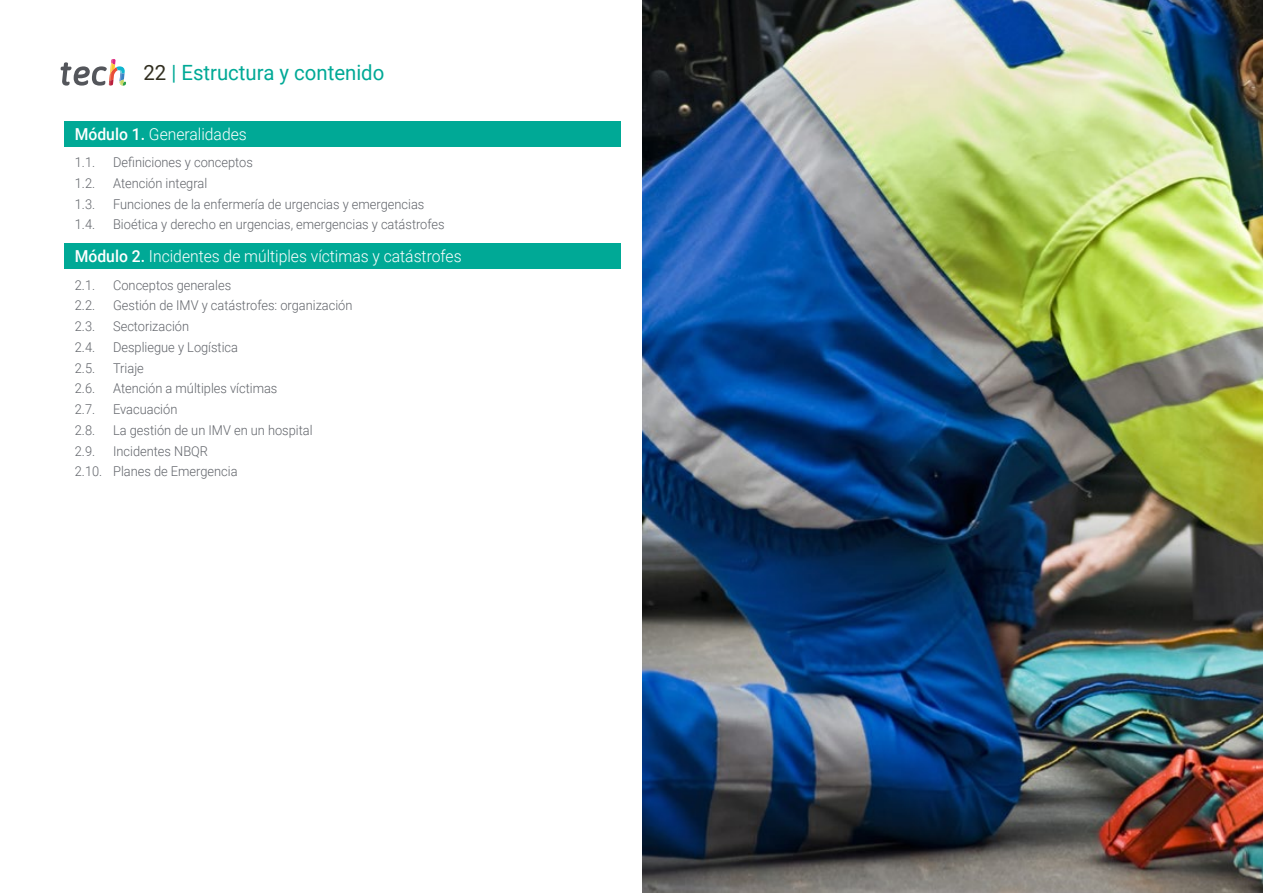
<style>
.page{position:relative;width:1263px;height:893px;background:#fff}
.page>*{position:absolute;margin:0;border:0;box-sizing:border-box;transform-origin:0 0}
.t1{font:21px "Roboto";color:#00a996}
.t2{font:300 16.5px "Roboto";color:#fff;scale:.95 1}
.t3{font:300 13.5px/20.7px "Roboto";color:#61646a;scale:.95 1}
.s1{color:#312e20}
.s2{font-weight:500}
</style>
<div class="page">
<div style="left:64px;top:121px;width:557px;height:25px;background:#00a996"></div>
<div style="left:64px;top:244px;width:557px;height:25px;background:#00a996"></div>
<svg style="left:61px;top:59px;width:65px;height:27px"></svg>
<img style="left:642px;top:0;width:621px;height:893px">
<h1 class="t1" style="left:144px;top:57px;width:242px"><span class="s1">22</span> | Estructura y contenido</h1>
<p class="t2" style="left:75px;top:123px;width:182px"><span class="s2">Módulo 1.</span> Generalidades</p>
<p class="t3" style="left:75px;top:151px;width:23px">1.1.</p>
<p class="t3" style="left:113px;top:151px;width:149px">Definiciones y conceptos</p>
<p class="t3" style="left:75px;top:172px;width:23px">1.2.</p>
<p class="t3" style="left:113px;top:172px;width:101px">Atención integral</p>
<p class="t3" style="left:75px;top:193px;width:23px">1.3.</p>
<p class="t3" style="left:113px;top:193px;width:329px">Funciones de la enfermería de urgencias y emergencias</p>
<p class="t3" style="left:75px;top:214px;width:23px">1.4.</p>
<p class="t3" style="left:113px;top:214px;width:351px">Bioética y derecho en urgencias, emergencias y catástrofes</p>
<p class="t2" style="left:75px;top:245px;width:409px"><span class="s2">Módulo 2.</span> Incidentes de múltiples víctimas y catástrofes</p>
<p class="t3" style="left:75px;top:274px;width:23px">2.1.</p>
<p class="t3" style="left:113px;top:274px;width:126px">Conceptos generales</p>
<p class="t3" style="left:75px;top:295px;width:23px">2.2.</p>
<p class="t3" style="left:113px;top:295px;width:253px">Gestión de IMV y catástrofes: organización</p>
<p class="t3" style="left:75px;top:315px;width:23px">2.3.</p>
<p class="t3" style="left:113px;top:315px;width:81px">Sectorización</p>
<p class="t3" style="left:75px;top:336px;width:23px">2.4.</p>
<p class="t3" style="left:113px;top:336px;width:133px">Despliegue y Logística</p>
<p class="t3" style="left:75px;top:357px;width:23px">2.5.</p>
<p class="t3" style="left:113px;top:357px;width:34px">Triaje</p>
<p class="t3" style="left:75px;top:378px;width:23px">2.6.</p>
<p class="t3" style="left:113px;top:378px;width:174px">Atención a múltiples víctimas</p>
<p class="t3" style="left:75px;top:398px;width:23px">2.7.</p>
<p class="t3" style="left:113px;top:398px;width:69px">Evacuación</p>
<p class="t3" style="left:75px;top:419px;width:23px">2.8.</p>
<p class="t3" style="left:113px;top:419px;width:211px">La gestión de un IMV en un hospital</p>
<p class="t3" style="left:75px;top:440px;width:23px">2.9.</p>
<p class="t3" style="left:75px;top:440px;width:173px;text-indent:38px">Incidentes NBQR<br>2.10. Planes de Emergencia</p>
</div>
